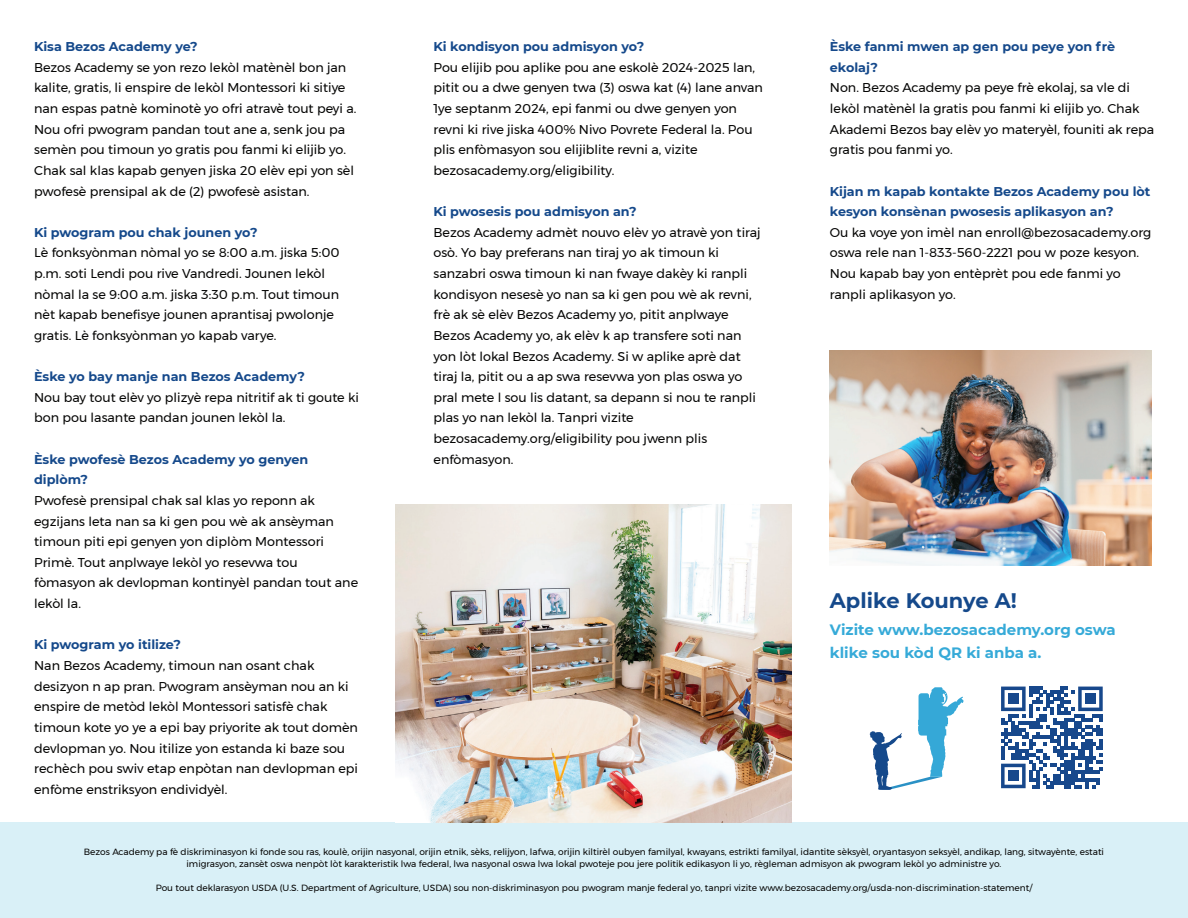
<style>
.page{position:relative;width:1188px;height:918px;background:#fff}
.page>*{position:absolute;margin:0;border:0;box-sizing:border-box;transform-origin:0 0}
.t1{font:700 21px "Montserrat";color:#15498b}
.t2{font:700 15px/22.5px "Montserrat";color:#36aad8}
.t3{font:12.75px/20.7px "Montserrat";color:#050504}
.t4{font:700 12.75px/20.7px "Montserrat";color:#15498b}
.t5{font:9px/12px "Montserrat";color:#050504;text-align:center}
</style>
<div class="page">
<div style="left:0;top:823px;width:1188px;height:95px;background:#d9f0f7"></div>
<img style="left:830px;top:351px;width:322px;height:214px">
<img style="left:396px;top:505px;width:396px;height:318px">
<svg style="left:1001px;top:687px;width:102px;height:101px"></svg>
<div style="left:1008px;top:694px;width:11px;height:10px;background:#17488c"></div>
<div style="left:1085px;top:694px;width:11px;height:10px;background:#17488c"></div>
<div style="left:1008px;top:771px;width:11px;height:10px;background:#17488c"></div>
<svg style="left:870px;top:687px;width:94px;height:103px"></svg>
<p class="t4" style="left:34px;top:36px;width:165px">Kisa Bezos Academy ye?</p>
<p class="t3" style="left:34px;top:57px;width:324px">Bezos Academy se yon rezo lekòl matènèl bon jan kalite, gratis, li enspire de lekòl Montessori ki sitiye nan espas patnè kominotè yo ofri atravè tout peyi a.<br>Nou ofri pwogram pandan tout ane a, senk jou pa semèn pou timoun yo gratis pou fanmi ki elijib yo.<br>Chak sal klas kapab genyen jiska 20 elèv epi yon sèl pwofesè prensipal ak de (2) pwofesè asistan.</p>
<p class="t4" style="left:34px;top:221px;width:225px">Ki pwogram pou chak jounen yo?</p>
<p class="t3" style="left:34px;top:242px;width:307px">Lè fonksyònman nòmal yo se 8:00 a.m. jiska 5:00 p.m. soti Lendi pou rive Vandredi. Jounen lekòl nòmal la se 9:00 a.m. jiska 3:30 p.m. Tout timoun nèt kapab benefisye jounen aprantisaj pwolonje gratis. Lè fonksyònman yo kapab varye.</p>
<p class="t4" style="left:34px;top:366px;width:273px">Èske yo bay manje nan Bezos Academy?</p>
<p class="t3" style="left:34px;top:387px;width:326px">Nou bay tout elèv yo plizyè repa nitritif ak ti goute ki bon pou lasante pandan jounen lekòl la.</p>
<p class="t4" style="left:34px;top:448px;width:276px">Èske pwofesè Bezos Academy yo genyen diplòm?</p>
<p class="t3" style="left:34px;top:490px;width:326px">Pwofesè prensipal chak sal klas yo reponn ak egzijans leta nan sa ki gen pou wè ak ansèyman timoun piti epi genyen yon diplòm Montessori Primè. Tout anplwaye lekòl yo resevwa tou fòmasyon ak devlopman kontinyèl pandan tout ane lekòl la.</p>
<p class="t4" style="left:34px;top:634px;width:148px">Ki pwogram yo itilize?</p>
<p class="t3" style="left:34px;top:655px;width:325px">Nan Bezos Academy, timoun nan osant chak desizyon n ap pran. Pwogram ansèyman nou an ki enspire de metòd lekòl Montessori satisfè chak timoun kote yo ye a epi bay priyorite ak tout domèn devlopman yo. Nou itilize yon estanda ki baze sou rechèch pou swiv etap enpòtan nan devlopman epi enfòme enstriksyon endividyèl.</p>
<p class="t4" style="left:434px;top:36px;width:212px">Ki kondisyon pou admisyon yo?</p>
<p class="t3" style="left:434px;top:57px;width:331px">Pou elijib pou aplike pou ane eskolè 2024-2025 lan, pitit ou a dwe genyen twa (3) oswa kat (4) lane anvan 1ye septanm 2024, epi fanmi ou dwe genyen yon revni ki rive jiska 400% Nivo Povrete Federal la. Pou plis enfòmasyon sou elijiblite revni a, vizite bezosacademy.org/eligibility.</p>
<p class="t4" style="left:434px;top:201px;width:205px">Ki pwosesis pou admisyon an?</p>
<p class="t3" style="left:434px;top:222px;width:329px">Bezos Academy admèt nouvo elèv yo atravè yon tiraj osò. Yo bay preferans nan tiraj yo ak timoun ki sanzabri oswa timoun ki nan fwaye dakèy ki ranpli kondisyon nesesè yo nan sa ki gen pou wè ak revni, frè ak sè elèv Bezos Academy yo, pitit anplwaye Bezos Academy yo, ak elèv k ap transfere soti nan yon lòt lokal Bezos Academy. Si w aplike aprè dat tiraj la, pitit ou a ap swa resevwa yon plas oswa yo pral mete l sou lis datant, sa depann si nou te ranpli plas yo nan lekòl la. Tanpri vizite bezosacademy.org/eligibility pou jwenn plis enfòmasyon.</p>
<p class="t4" style="left:830px;top:36px;width:287px">Èske fanmi mwen ap gen pou peye yon frè ekolaj?</p>
<p class="t3" style="left:830px;top:77px;width:326px">Non. Bezos Academy pa peye frè ekolaj, sa vle di lekòl matènèl la gratis pou fanmi ki elijib yo. Chak Akademi Bezos bay elèv yo materyèl, founiti ak repa gratis pou fanmi yo.</p>
<p class="t4" style="left:830px;top:180px;width:322px">Kijan m kapab kontakte Bezos Academy pou lòt kesyon konsènan pwosesis aplikasyon an?</p>
<p class="t3" style="left:830px;top:222px;width:323px">Ou ka voye yon imèl nan enroll@bezosacademy.org oswa rele nan 1-833-560-2221 pou w poze kesyon.<br>Nou kapab bay yon entèprèt pou ede fanmi yo ranpli aplikasyon yo.</p>
<h1 class="t1" style="left:830px;top:585px;width:188px">Aplike Kounye A!</h1>
<p class="t2" style="left:830px;top:618px;width:287px">Vizite www.bezosacademy.org oswa klike sou kòd QR ki anba a.</p>
<p class="t5" style="left:84px;top:845px;width:1022px">Bezos Academy pa fè diskriminasyon ki fonde sou ras, koulè, orijin nasyonal, orijin etnik, sèks, relijyon, lafwa, orijin kiltirèl oubyen familyal, kwayans, estrikti familyal, idantite sèksyèl, oryantasyon seksyèl, andikap, lang, sitwayènte, estati imigrasyon, zansèt oswa nenpòt lòt karakteristik lwa federal, lwa nasyonal oswa lwa lokal pwoteje pou jere politik edikasyon li yo, règleman admisyon ak pwogram lekòl yo administre yo.</p>
<p class="t5" style="left:156px;top:881px;width:878px">Pou tout deklarasyon USDA (U.S. Department of Agriculture, USDA) sou non-diskriminasyon pou pwogram manje federal yo, tanpri vizite www.bezosacademy.org/usda-non-discrimination-statement/</p>
</div>
